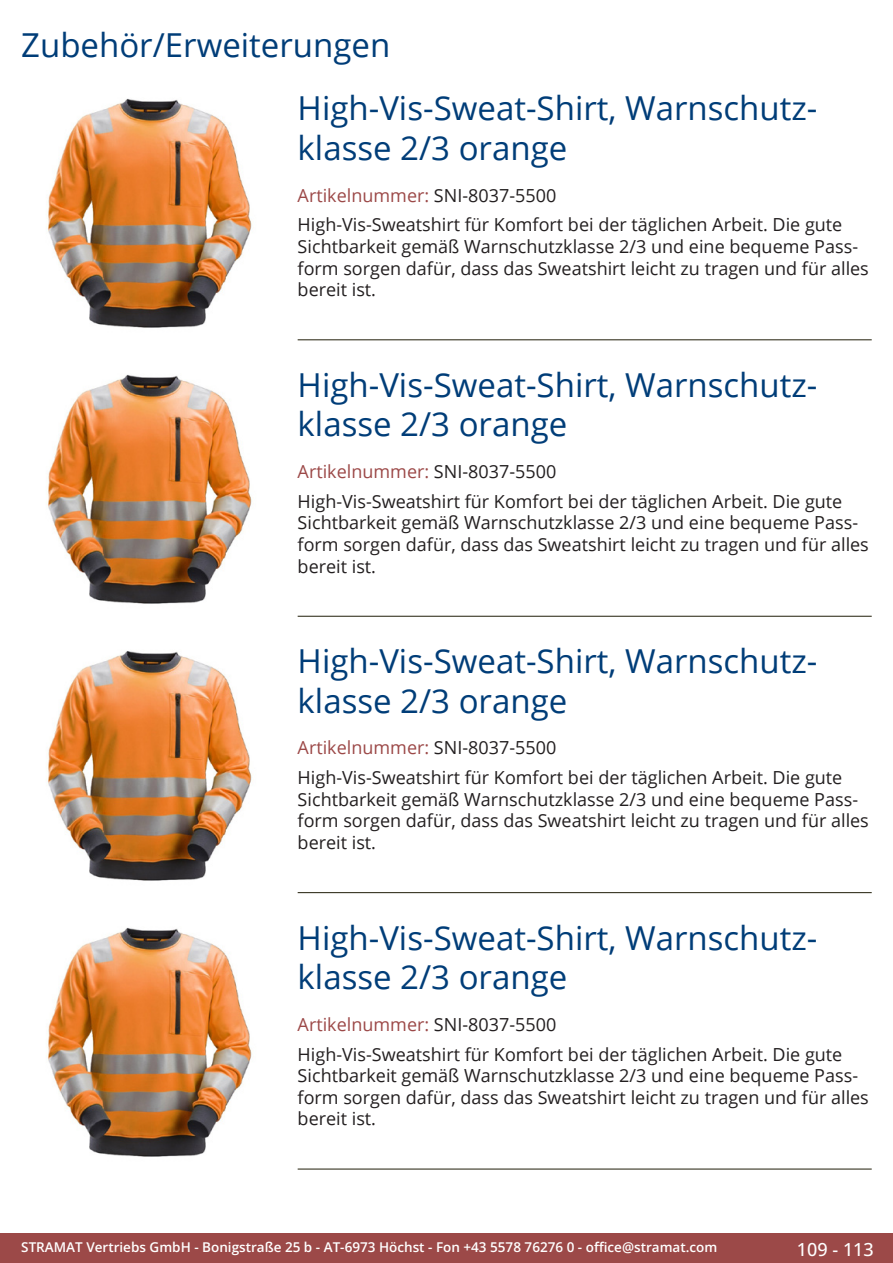
<style>
.page{position:relative;width:893px;height:1263px;background:#fff}
.page>*{position:absolute;margin:0;border:0;box-sizing:border-box;transform-origin:0 0}
.Produkttitel{font:33px/39.6px "Open Sans";color:#003d78}
.RastTitel{font:33px "Open Sans";color:#003d78}
.Beschreibung_Text{font:18px/21.6px "Open Sans";color:#231f20}
.TechDaten_Überschrif{font:18px "Open Sans";color:#9c4948}
.t1{font:500 18px "Open Sans";color:#fff}
.t2{font:600 13.5px "Open Sans";color:#fff}
.s1{color:#231f20}
</style>
<div class="page">
<div style="left:0;top:1233px;width:893px;height:30px;background:#9c4948"></div>
<hr style="left:298px;top:340px;width:574px;height:1px;background:#201d08">
<hr style="left:298px;top:616px;width:574px;height:1px;background:#201d08">
<hr style="left:298px;top:892px;width:574px;height:1px;background:#201d08">
<hr style="left:298px;top:1169px;width:574px;height:1px;background:#201d08">
<img style="left:48px;top:98px;width:204px;height:230px">
<img style="left:48px;top:374px;width:204px;height:230px">
<img style="left:48px;top:651px;width:204px;height:230px">
<img style="left:48px;top:927px;width:204px;height:230px">
<p class="RastTitel" style="left:21px;top:22px;width:370px">Zubehör/Erweiterungen</p>
<p class="Produkttitel" style="left:298px;top:88px;width:519px">High-Vis-Sweat-Shirt, Warnschutz&shy;klasse 2/3 orange</p>
<p class="TechDaten_Überschrif" style="left:298px;top:183px;width:260px">Artikelnummer: <span class="s1">SNI-8037-5500</span></p>
<p class="Beschreibung_Text" style="left:298px;top:214px;width:573px">High-Vis-Sweatshirt für Komfort bei der täglichen Arbeit. Die gute Sichtbarkeit gemäß Warnschutzklasse 2/3 und eine bequeme Pass&shy;form sorgen dafür, dass das Sweatshirt leicht zu tragen und für alles bereit ist.</p>
<p class="Produkttitel" style="left:298px;top:364px;width:519px">High-Vis-Sweat-Shirt, Warnschutz&shy;klasse 2/3 orange</p>
<p class="TechDaten_Überschrif" style="left:298px;top:459px;width:260px">Artikelnummer: <span class="s1">SNI-8037-5500</span></p>
<p class="Beschreibung_Text" style="left:298px;top:490px;width:573px">High-Vis-Sweatshirt für Komfort bei der täglichen Arbeit. Die gute Sichtbarkeit gemäß Warnschutzklasse 2/3 und eine bequeme Pass&shy;form sorgen dafür, dass das Sweatshirt leicht zu tragen und für alles bereit ist.</p>
<p class="Produkttitel" style="left:298px;top:640px;width:519px">High-Vis-Sweat-Shirt, Warnschutz&shy;klasse 2/3 orange</p>
<p class="TechDaten_Überschrif" style="left:298px;top:735px;width:260px">Artikelnummer: <span class="s1">SNI-8037-5500</span></p>
<p class="Beschreibung_Text" style="left:298px;top:766px;width:573px">High-Vis-Sweatshirt für Komfort bei der täglichen Arbeit. Die gute Sichtbarkeit gemäß Warnschutzklasse 2/3 und eine bequeme Pass&shy;form sorgen dafür, dass das Sweatshirt leicht zu tragen und für alles bereit ist.</p>
<p class="Produkttitel" style="left:298px;top:917px;width:519px">High-Vis-Sweat-Shirt, Warnschutz&shy;klasse 2/3 orange</p>
<p class="TechDaten_Überschrif" style="left:298px;top:1012px;width:260px">Artikelnummer: <span class="s1">SNI-8037-5500</span></p>
<p class="Beschreibung_Text" style="left:298px;top:1043px;width:573px">High-Vis-Sweatshirt für Komfort bei der täglichen Arbeit. Die gute Sichtbarkeit gemäß Warnschutzklasse 2/3 und eine bequeme Pass&shy;form sorgen dafür, dass das Sweatshirt leicht zu tragen und für alles bereit ist.</p>
<p class="t2" style="left:21px;top:1238px;width:698px">STRAMAT Vertriebs GmbH - Bonigstraße 25 b - AT-6973 Höchst - Fon +43 5578 76276 0 - office@stramat.com</p>
<p class="t1" style="left:797px;top:1237px;width:78px">109 - 113</p>
</div>
